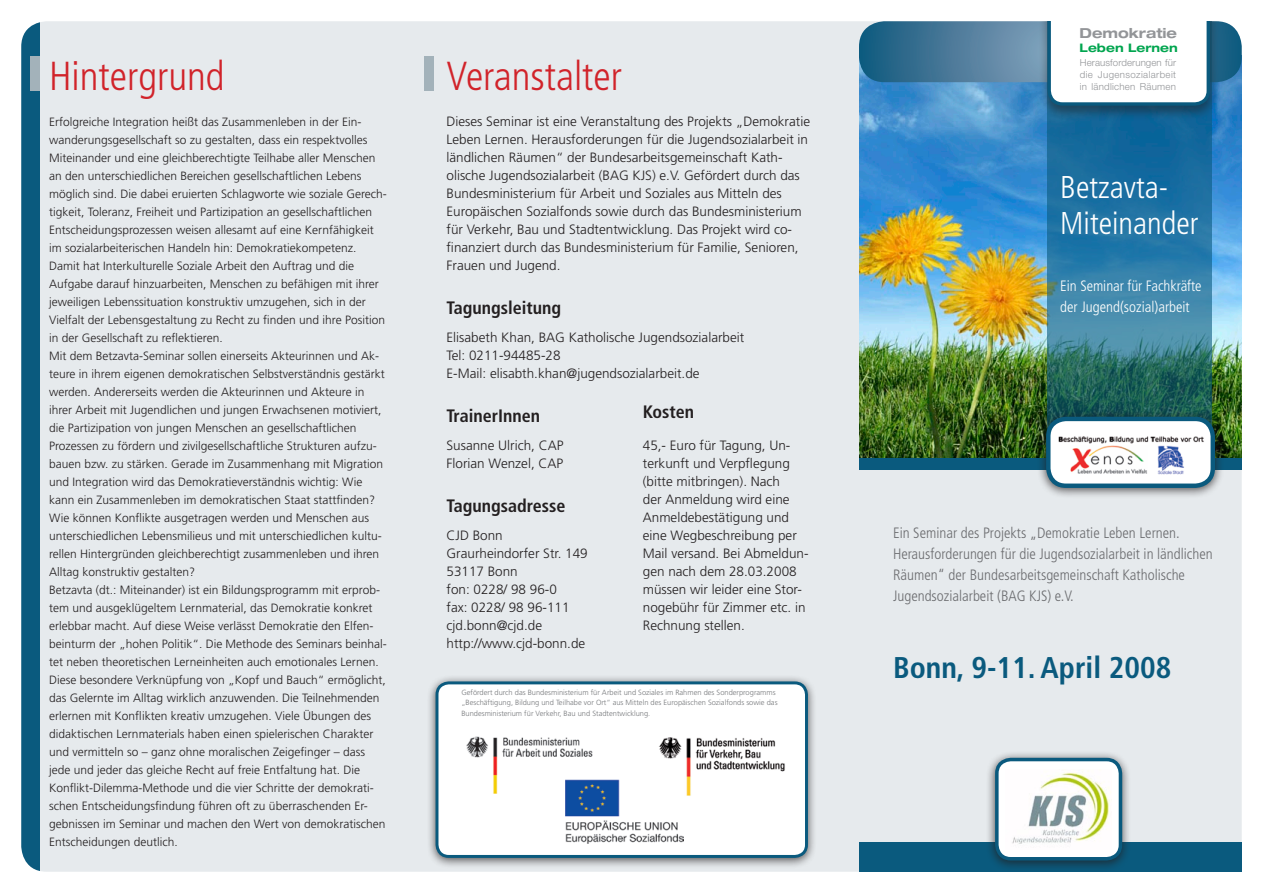
<style>
.page{position:relative;width:1263px;height:893px;background:#fff}
.page>*{position:absolute;margin:0;border:0;box-sizing:border-box;transform-origin:0 0}
.Headline_2{font:300 condensed 40.5px "Frutiger LT Std";color:#d1232a}
.Fließtext{font:300 condensed 40.5px "Frutiger LT Std";color:#d1232a}
.Headline_2-2{font:300 condensed 31.5px "Frutiger LT Std";color:#fff}
.Subheadline{font:700 condensed 30px "Frutiger LT Std";color:#0a5a7e}
.Subheadline-2{font:700 condensed 18px "Frutiger LT Std";color:#231f20}
.Subheadline-3{font:300 condensed 15px/21px "Frutiger LT Std";color:#6c6d70}
.Subheadline-4{font:300 condensed 15px/21px "Frutiger LT Std";letter-spacing:-.005em;color:#fff}
.t1{font:700 expanded 13.8px "Helvetica Neue LT Std";color:#939598}
.Fließtext-2{font:300 13.5px/18px "Frutiger LT Std";color:#231f20}
.Fließtext-3{font:300 12px/18px "Frutiger LT Std";color:#231f20}
.t2{font:700 expanded 11.7px "Helvetica Neue LT Std";color:#00a54f}
.t3{font:300 9.6px/11.7px "Helvetica Neue LT Std";letter-spacing:.03em;color:#939598;text-align:justify}
.Fließtext-4{font:300 7.5px/10.5px "Frutiger LT Std";color:#76787b}
</style>
<div class="page">
<div style="left:21px;top:21px;width:1221px;height:851px;background:#e6eaed;border-radius:26px"></div>
<div style="left:21px;top:21px;width:19px;height:851px;background:#0a5a7e"></div>
<div style="left:30px;top:57px;width:10px;height:34px;background:#a3b2ba"></div>
<div style="left:424px;top:57px;width:10px;height:34px;background:#a3b2ba"></div>
<img style="left:859px;top:106px;width:383px;height:352px">
<div style="left:859px;top:842px;width:383px;height:30px;background:#0a5a7e"></div>
<svg style="left:1047px;top:127px;width:165px;height:282px;background:#297596"></svg>
<div style="left:859px;top:458px;width:383px;height:11px;background:#0a5a7e"></div>
<div style="left:1038px;top:0;width:188px;height:127px;background:#231f20;opacity:.5"></div>
<svg style="left:859px;top:20px;width:383px;height:86px;background:#8eb1c8"></svg>
<div style="left:1036px;top:409px;width:195px;height:98px;background:#231f20;opacity:.75"></div>
<div style="left:1048px;top:419px;width:165px;height:67px;background:#fff;border-radius:18px"></div>
<img style="left:1048px;top:419px;width:165px;height:57px">
<div style="left:1046px;top:417px;width:169px;height:71px;border:4px solid #0a5a7e;border-radius:18px"></div>
<div style="left:426px;top:674px;width:397px;height:201px;background:#231f20;opacity:.75"></div>
<div style="left:437px;top:683px;width:369px;height:173px;background:#fff;border-radius:12px"></div>
<div style="left:435px;top:681px;width:373px;height:177px;border:3px solid #0a5a7e;border-radius:12px"></div>
<div style="left:945px;top:0;width:302px;height:20px;background:#fff"></div>
<img style="left:659px;top:737px;width:126px;height:59px">
<img style="left:466px;top:736px;width:127px;height:62px">
<div style="left:985px;top:750px;width:152px;height:128px;background:#231f20;opacity:.75"></div>
<div style="left:997px;top:759px;width:123px;height:100px;background:#fff;border-radius:14px"></div>
<img style="left:1012px;top:771px;width:98px;height:73px">
<div style="left:995px;top:758px;width:127px;height:102px;border:4px solid #0a5a7e;border-radius:14px"></div>
<img style="left:566px;top:779px;width:118px;height:64px">
<p class="Fließtext" style="left:49px;top:53px;width:177px">Hintergrund</p>
<p class="Fließtext-3" style="left:49px;top:113px;width:339px">Erfolgreiche Integration heißt das Zusammenleben in der Ein&shy;wanderungsgesellschaft so zu gestalten, dass ein respektvolles Miteinander und eine gleichberechtigte Teilhabe aller Menschen an den unterschiedlichen Bereichen gesellschaftlichen Lebens möglich sind. Die dabei eruierten Schlagworte wie soziale Gerech&shy;tigkeit, Toleranz, Freiheit und Partizipation an gesellschaftlichen Entscheidungsprozessen weisen allesamt auf eine Kernfähigkeit im sozialarbeiterischen Handeln hin: Demokratiekompetenz.<br>Damit hat Interkulturelle Soziale Arbeit den Auftrag und die Aufgabe darauf hinzuarbeiten, Menschen zu befähigen mit ihrer jeweiligen Lebenssituation konstruktiv umzugehen, sich in der Vielfalt der Lebensgestaltung zu Recht zu finden und ihre Position in der Gesellschaft zu reflektieren.</p>
<p class="Fließtext-3" style="left:49px;top:347px;width:337px">Mit dem Betzavta-Seminar sollen einerseits Akteurinnen und Ak&shy;teure in ihrem eigenen demokratischen Selbstverständnis gestärkt werden. Andererseits werden die Akteurinnen und Akteure in ihrer Arbeit mit Jugendlichen und jungen Erwachsenen motiviert, die Partizipation von jungen Menschen an gesellschaftlichen Prozessen zu fördern und zivilgesellschaftliche Strukturen aufzu&shy;bauen bzw. zu stärken. Gerade im Zusammenhang mit Migration und Integration wird das Demokratieverständnis wichtig: Wie kann ein Zusammenleben im demokratischen Staat stattfinden?<br>Wie können Konflikte ausgetragen werden und Menschen aus unterschiedlichen Lebensmilieus und mit unterschiedlichen kultu&shy;rellen Hintergründen gleichberechtigt zusammenleben und ihren Alltag konstruktiv gestalten?</p>
<p class="Fließtext-3" style="left:49px;top:581px;width:339px">Betzavta (dt.: Miteinander) ist ein Bildungsprogramm mit erprob&shy;tem und ausgeklügeltem Lernmaterial, das Demokratie konkret erlebbar macht. Auf diese Weise verlässt Demokratie den Elfen&shy;beinturm der „hohen Politik“. Die Methode des Seminars beinhal&shy;tet neben theoretischen Lerneinheiten auch emotionales Lernen.<br>Diese besondere Verknüpfung von „Kopf und Bauch“ ermöglicht, das Gelernte im Alltag wirklich anzuwenden. Die Teilnehmenden erlernen mit Konflikten kreativ umzugehen. Viele Übungen des didaktischen Lernmaterials haben einen spielerischen Charakter und vermitteln so – ganz ohne moralischen Zeigefinger – dass jede und jeder das gleiche Recht auf freie Entfaltung hat. Die Konflikt-Dilemma-Methode und die vier Schritte der demokrati&shy;schen Entscheidungsfindung führen oft zu überraschenden Er&shy;gebnissen im Seminar und machen den Wert von demokratischen Entscheidungen deutlich.</p>
<p class="Headline_2" style="left:446px;top:53px;width:177px">Veranstalter</p>
<p class="Fließtext-2" style="left:446px;top:113px;width:365px">Dieses Seminar ist eine Veranstaltung des Projekts „Demokratie Leben Lernen. Herausforderungen für die Jugendsozialarbeit in ländlichen Räumen“ der Bundesarbeitsgemeinschaft Kath&shy;olische Jugendsozialarbeit (BAG KJS) e.V. Gefördert durch das Bundesministerium für Arbeit und Soziales aus Mitteln des Europäischen Sozialfonds sowie durch das Bundesministerium für Verkehr, Bau und Stadtentwicklung. Das Projekt wird co&shy;finanziert durch das Bundesministerium für Familie, Senioren, Frauen und Jugend.</p>
<p class="Subheadline-2" style="left:446px;top:297px;width:116px">Tagungsleitung</p>
<p class="Fließtext-2" style="left:446px;top:329px;width:299px">Elisabeth Khan, BAG Katholische Jugendsozialarbeit</p>
<p class="Fließtext-2" style="left:446px;top:347px;width:116px">Tel: 0211-94485-28</p>
<p class="Fließtext-2" style="left:446px;top:365px;width:255px">E-Mail: elisabth.khan@jugendsozialarbeit.de</p>
<p class="Subheadline-2" style="left:446px;top:405px;width:95px">TrainerInnen</p>
<p class="Fließtext-2" style="left:446px;top:437px;width:119px">Susanne Ulrich, CAP</p>
<p class="Fließtext-2" style="left:446px;top:455px;width:118px">Florian Wenzel, CAP</p>
<p class="Subheadline-2" style="left:446px;top:495px;width:121px">Tagungsadresse</p>
<p class="Fließtext-2" style="left:446px;top:527px;width:58px">CJD Bonn</p>
<p class="Fließtext-2" style="left:446px;top:545px;width:143px">Graurheindorfer Str. 149</p>
<p class="Fließtext-2" style="left:446px;top:563px;width:73px">53117 Bonn</p>
<p class="Fließtext-2" style="left:446px;top:581px;width:112px">fon: 0228/ 98 96-0</p>
<p class="Fließtext-2" style="left:446px;top:599px;width:125px">fax: 0228/ 98 96-111</p>
<p class="Fließtext-2" style="left:446px;top:617px;width:97px">cjd.bonn@cjd.de</p>
<p class="Fließtext-2" style="left:446px;top:635px;width:140px">http://www.cjd-bonn.de</p>
<p class="Subheadline-2" style="left:643px;top:401px;width:53px">Kosten</p>
<p class="Fließtext-2" style="left:643px;top:437px;width:149px">45,- Euro für Tagung, Un&shy;terkunft und Verpflegung</p>
<p class="Fließtext-2" style="left:643px;top:473px;width:167px">(bitte mitbringen). Nach<br>der Anmeldung wird eine<br>Anmeldebestätigung und eine Wegbeschreibung per<br>Mail versand. Bei Abmeldun&shy;gen nach dem 28.03.2008 müssen wir leider eine Stor&shy;nogebühr für Zimmer etc. in<br>Rechnung stellen.</p>
<p class="Fließtext-4" style="left:461px;top:687px;width:318px">Gefördert durch das Bundesministerium für Arbeit und Soziales im Rahmen des Sonderprogramms „Beschäftigung, Bildung und Teilhabe vor Ort“ aus Mitteln des Europäischen Sozialfonds sowie das<br>Bundesministerium für Verkehr, Bau und Stadtentwicklung.</p>
<p class="t1" style="left:1079px;top:25px;width:99px">Demokratie</p>
<p class="t2" style="left:1079px;top:40px;width:100px">Leben Lernen</p>
<p class="t3" style="left:1080px;top:57px;width:98px">Herausforderungen für die Jugensozialarbeit in ländlichen Räumen</p>
<p class="Headline_2-2" style="left:1060px;top:169px;width:109px">Betzavta-</p>
<p class="Headline_2-2" style="left:1060px;top:205px;width:140px">Miteinander</p>
<p class="Subheadline-4" style="left:1060px;top:276px;width:143px">Ein Seminar für Fachkräfte der Jugend(sozial)arbeit</p>
<p class="Subheadline-3" style="left:893px;top:523px;width:321px">Ein Seminar des Projekts „Demokratie Leben Lernen.<br>Herausforderungen für die Jugendsozialarbeit in ländlichen Räumen“ der Bundesarbeitsgemeinschaft Katholische Jugendsozialarbeit (BAG KJS) e.V.</p>
<p class="Subheadline" style="left:893px;top:650px;width:280px">Bonn, 9-11. April 2008</p>
</div>
